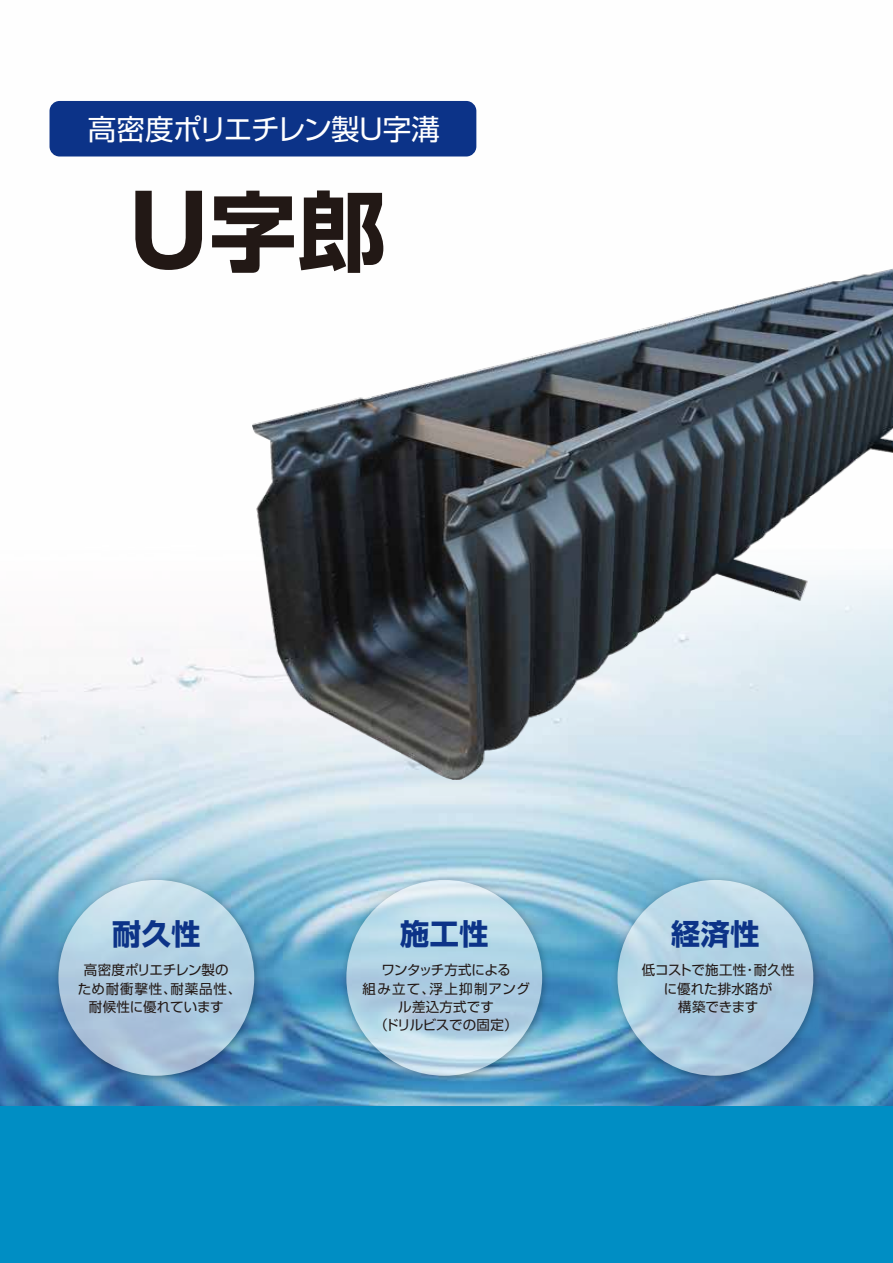
<style>
.page{position:relative;width:893px;height:1263px;background:#fff}
.page>*{position:absolute;margin:0;border:0;box-sizing:border-box;transform-origin:0 0}
.t1{font:700 86.85px "UD Shin Go Pro";color:#221815}
.t2{font:700 29.1px "UD Shin Go Pro";letter-spacing:.02em;color:#0c3388}
.t3{font:28.5px "Shin Go Pro";letter-spacing:-.025em;color:#fff}
.t4{font:13.5px/18.1px "Shin Go Pro";letter-spacing:.01em;color:#221815;text-align:center}
.s1{font-size:96.6px}
</style>
<div class="page">
<img style="left:0;top:100px;width:893px;height:1007px">
<img style="left:253px;top:252px;width:640px;height:527px">
<div style="left:0;top:1107px;width:893px;height:156px;background:#008ec4"></div>
<div style="left:50px;top:101px;width:426px;height:55px;background:#0c3388;border-radius:10px"></div>
<img style="left:338px;top:871px;width:215px;height:216px">
<svg style="left:346px;top:880px;width:196px;height:196px;background:#b8d6e6"></svg>
<img style="left:609px;top:871px;width:215px;height:216px">
<svg style="left:617px;top:880px;width:196px;height:196px;background:#b1d0e3"></svg>
<img style="left:50px;top:871px;width:215px;height:216px">
<svg style="left:58px;top:880px;width:196px;height:196px;background:#b2cde1"></svg>
<h3 class="t3" style="left:88px;top:105px;width:354px">高密度ポリエチレン製U字溝</h3>
<h1 class="t1" style="left:130px;top:161px;width:257px"><span class="s1">U</span>字郎</h1>
<h2 class="t2" style="left:112px;top:910px;width:90px">耐久性</h2>
<p class="t4" style="left:78px;top:959px;width:165px">高密度ポリエチレン製の<br>ため耐衝撃性、耐薬品性、耐候性に優れています</p>
<h2 class="t2" style="left:400px;top:910px;width:90px">施工性</h2>
<h2 class="t2" style="left:671px;top:910px;width:90px">経済性</h2>
<p class="t4" style="left:642px;top:959px;width:155px">低コストで施工性・耐久性に優れた排水路が<br>構築できます</p>
<p class="t4" style="left:363px;top:959px;width:169px">ワンタッチ方式による<br>組み立て、浮上抑制アングル差込方式です<br>（ドリルビスでの固定）</p>
</div>
